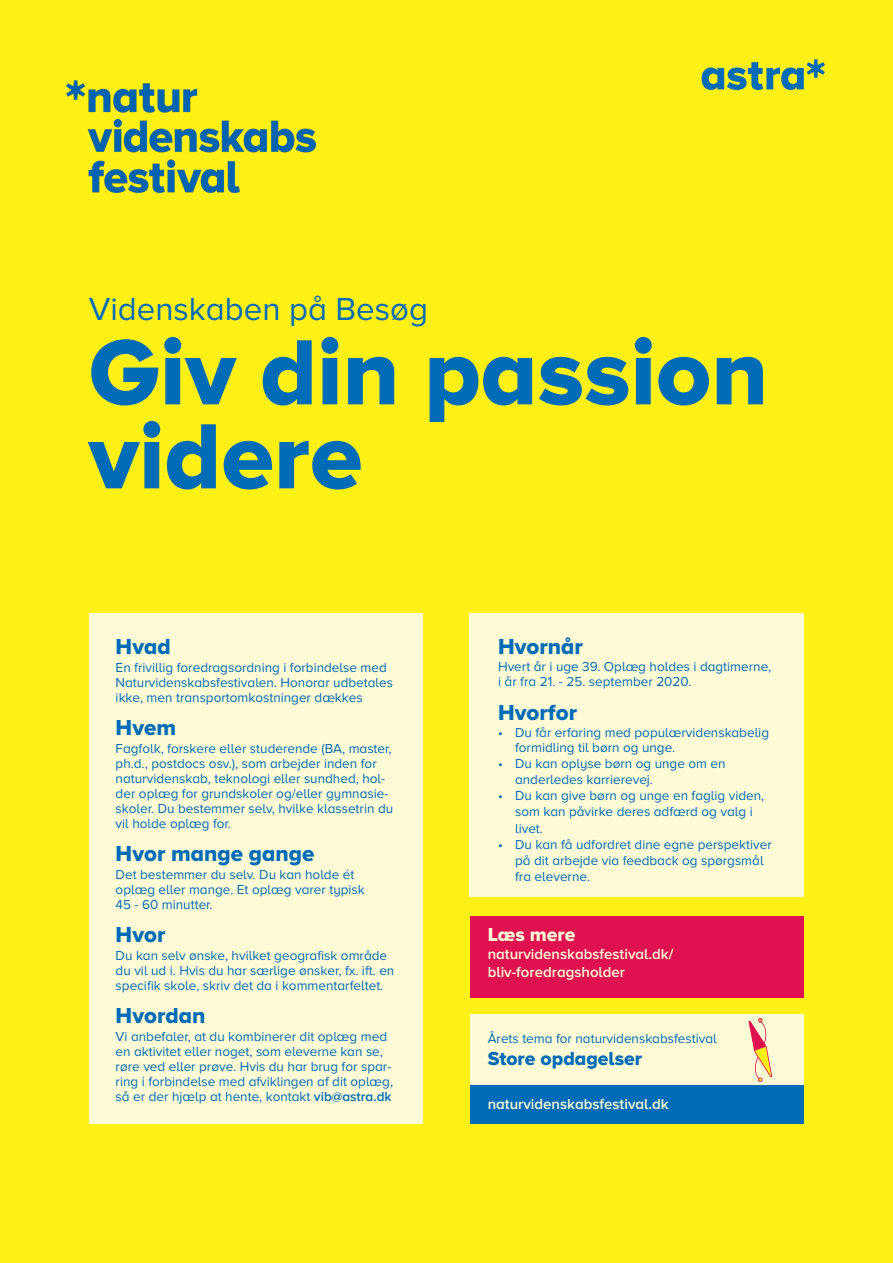
<style>
.page{position:relative;width:893px;height:1263px;background:#fff116}
.page>*{position:absolute;margin:0;border:0;box-sizing:border-box;transform-origin:0 0}
.t1{font:800 96px/84px "Proxima Nova Astra";color:#006cb7}
.t2{font:33px "Proxima Nova Astra";color:#006cb7}
.t3{font:800 22.5px "Proxima Nova Astra";color:#006cb7}
.t4{font:800 19.5px "Proxima Nova Astra";color:#006cb7}
.t5{font:800 19.5px "Proxima Nova Astra";color:#fffbd6}
.t6{font:600 15px "Proxima Nova Astra";color:#fffbd6}
.t7{font:13.5px/15px "Proxima Nova Astra";color:#006cb7}
.s1{font-weight:600}
</style>
<div class="page">
<div style="left:89px;top:613px;width:333px;height:511px;background:#fffbd6"></div>
<div style="left:469px;top:613px;width:335px;height:284px;background:#fffbd6"></div>
<div style="left:470px;top:1014px;width:334px;height:72px;background:#fffbd6"></div>
<div style="left:470px;top:1085px;width:334px;height:39px;background:#006cb7"></div>
<div style="left:470px;top:916px;width:334px;height:82px;background:#e01150"></div>
<img style="left:67px;top:81px;width:249px;height:111px">
<svg style="left:702px;top:59px;width:123px;height:31px"></svg>
<svg style="left:749px;top:1018px;width:23px;height:64px"></svg>
<p class="t2" style="left:89px;top:290px;width:341px">Videnskaben på Besøg</p>
<p class="t1" style="left:89px;top:336px;width:681px">Giv din passion videre</p>
<p class="t3" style="left:116px;top:634px;width:57px">Hvad</p>
<p class="t7" style="left:116px;top:660px;width:279px">En frivillig foredragsordning i forbindelse med<br>Naturvidenskabsfestivalen. Honorar udbetales ikke, men transportomkostninger dækkes</p>
<p class="t3" style="left:116px;top:715px;width:62px">Hvem</p>
<p class="t7" style="left:116px;top:741px;width:279px">Fagfolk, forskere eller studerende (BA, master, ph.d., postdocs osv.), som arbejder inden for naturvidenskab, teknologi eller sundhed, hol&shy;der oplæg for grundskoler og/eller gymnasie&shy;skoler. Du bestemmer selv, hvilke klassetrin du vil holde oplæg for.</p>
<p class="t3" style="left:116px;top:841px;width:200px">Hvor mange gange</p>
<p class="t7" style="left:116px;top:867px;width:251px">Det bestemmer du selv. Du kan holde ét oplæg eller mange. Et oplæg varer typisk</p>
<p class="t7" style="left:116px;top:897px;width:99px">45 - 60 minutter.</p>
<p class="t3" style="left:116px;top:922px;width:51px">Hvor</p>
<p class="t7" style="left:116px;top:948px;width:280px">Du kan selv ønske, hvilket geografisk område du vil ud i. Hvis du har særlige ønsker, fx. ift. en specifik skole, skriv det da i kommentarfeltet.</p>
<p class="t3" style="left:116px;top:1003px;width:91px">Hvordan</p>
<p class="t7" style="left:116px;top:1029px;width:279px">Vi anbefaler, at du kombinerer dit oplæg med en aktivitet eller noget, som eleverne kan se, røre ved eller prøve. Hvis du har brug for spar&shy;ring i forbindelse med afviklingen af dit oplæg, så er der hjælp at hente, kontakt <span class="s1">vib@astra.dk</span></p>
<p class="t3" style="left:498px;top:634px;width:86px">Hvornår</p>
<p class="t7" style="left:498px;top:659px;width:275px">Hvert år i uge 39. Oplæg holdes i dagtimerne,</p>
<p class="t7" style="left:498px;top:674px;width:195px">i år fra 21. - 25. september 2020.</p>
<p class="t3" style="left:498px;top:700px;width:81px">Hvorfor</p>
<p class="t7" style="left:515px;top:725px;width:255px;text-indent:-17px">• Du får erfaring med populærvidenskabelig formidling til børn og unge.</p>
<p class="t7" style="left:515px;top:756px;width:212px;line-height:16.2px;text-indent:-17px">• Du kan oplyse børn og unge om en anderledes karrierevej.</p>
<p class="t7" style="left:515px;top:788px;width:251px;line-height:16.2px;text-indent:-17px">• Du kan give børn og unge en faglig viden, som kan påvirke deres adfærd og valg i livet.</p>
<p class="t7" style="left:515px;top:837px;width:258px;line-height:16.2px;text-indent:-17px">• Du kan få udfordret dine egne perspektiver på dit arbejde via feedback og spørgsmål fra eleverne.</p>
<p class="t5" style="left:488px;top:923px;width:89px">Læs mere</p>
<p class="t6" style="left:488px;top:945px;width:187px">naturvidenskabsfestival.dk/</p>
<p class="t6" style="left:488px;top:963px;width:139px">bliv-foredragsholder</p>
<p class="t7" style="left:488px;top:1031px;width:231px">Årets tema for naturvidenskabsfestival</p>
<p class="t4" style="left:488px;top:1048px;width:156px">Store opdagelser</p>
<p class="t6" style="left:488px;top:1095px;width:183px">naturvidenskabsfestival.dk</p>
</div>
